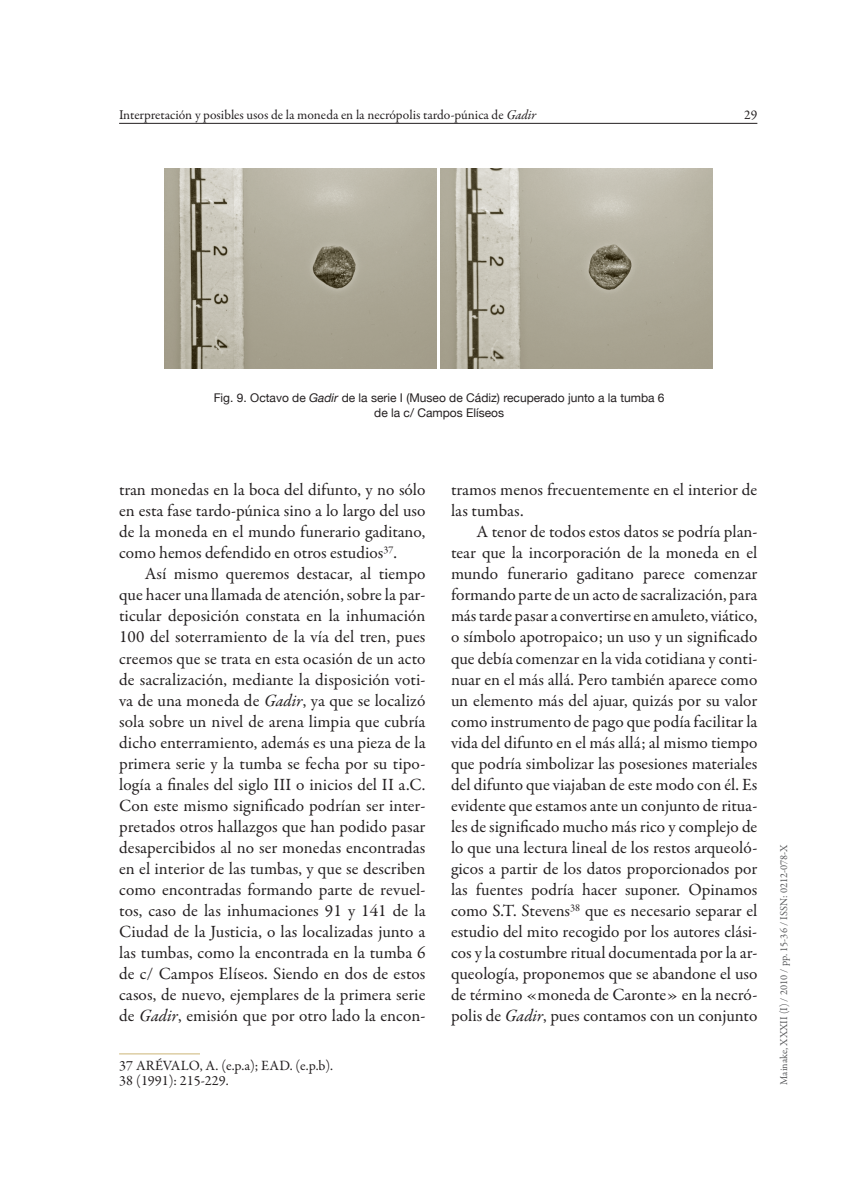
<style>
.page{position:relative;width:851px;height:1191px;background:#fff}
.page>*{position:absolute;margin:0;border:0;box-sizing:border-box;transform-origin:0 0}
.t1{font:17.25px/21px "Garamond Premr Pro";color:#231f20;text-align:justify}
.t2{font:14.25px/15px "Garamond Premr Pro";color:#231f20}
.t3{font:13.5px "Garamond Premr Pro";color:#231f20}
.t4{font:12px/15px "Helvetica Neue";color:#231f20;text-align:center}
.t5{font:10.5px "Garamond Premr Pro";color:#57585a}
.s1{font-style:italic}
</style>
<div class="page">
<hr style="left:119px;top:123px;width:638px;height:1px;background:#231f20">
<hr style="left:119px;top:1053px;width:81px;height:1px;background:#ccb576">
<img style="left:164px;top:168px;width:272px;height:201px">
<img style="left:440px;top:169px;width:272px;height:200px">
<p class="t3" style="left:119px;top:107px;width:418px">Interpretación y posibles usos de la moneda en la necrópolis tardo-púnica de <span class="s1">Gadir</span></p>
<p class="t3" style="left:744px;top:107px;width:15px">29</p>
<p class="t4" style="left:214px;top:390px;width:452px">Fig. 9. Octavo de <span class="s1">Gadir</span> de la serie I (Museo de Cádiz) recuperado junto a la tumba 6 de la c/ Campos Elíseos</p>
<p class="t1" style="left:119px;top:479px;width:308px">tran monedas en la boca del difunto, y no sólo en esta fase tardo-púnica sino a lo largo del uso de la moneda en el mundo funerario gaditano, como hemos defendido en otros estudios<sup>37</sup>.</p>
<p class="t1" style="left:119px;top:564px;width:308px;text-indent:26px">Así mismo queremos destacar, al tiempo que hacer una llamada de atención, sobre la par&shy;ticular deposición constata en la inhumación 100 del soterramiento de la vía del tren, pues creemos que se trata en esta ocasión de un acto de sacralización, mediante la disposición voti&shy;va de una moneda de <span class="s1">Gadir</span>, ya que se localizó sola sobre un nivel de arena limpia que cubría dicho enterramiento, además es una pieza de la primera serie y la tumba se fecha por su tipo&shy;logía a finales del siglo III o inicios del II a.C.<br>Con este mismo significado podrían ser inter&shy;pretados otros hallazgos que han podido pasar desapercibidos al no ser monedas encontradas en el interior de las tumbas, y que se describen como encontradas formando parte de revuel&shy;tos, caso de las inhumaciones 91 y 141 de la Ciudad de la Justicia, o las localizadas junto a las tumbas, como la encontrada en la tumba 6 de c/ Campos Elíseos. Siendo en dos de estos casos, de nuevo, ejemplares de la primera serie de <span class="s1">Gadir</span>, emisión que por otro lado la encon-</p>
<p class="t2" style="left:119px;top:1058px;width:215px">37 ARÉVALO, A. (e.p.a); EAD. (e.p.b).<br>38 (1991): 215-229.</p>
<p class="t1" style="left:451px;top:479px;width:308px">tramos menos frecuentemente en el interior de las tumbas.</p>
<p class="t1" style="left:451px;top:521px;width:308px;text-indent:26px">A tenor de todos estos datos se podría plan&shy;tear que la incorporación de la moneda en el mundo funerario gaditano parece comenzar formando parte de un acto de sacralización, para más tarde pasar a convertirse en amuleto, viático, o símbolo apotropaico; un uso y un significado que debía comenzar en la vida cotidiana y conti&shy;nuar en el más allá. Pero también aparece como un elemento más del ajuar, quizás por su valor como instrumento de pago que podía facilitar la vida del difunto en el más allá; al mismo tiempo que podría simbolizar las posesiones materiales del difunto que viajaban de este modo con él. Es evidente que estamos ante un conjunto de ritua&shy;les de significado mucho más rico y complejo de lo que una lectura lineal de los restos arqueoló&shy;gicos a partir de los datos proporcionados por las fuentes podría hacer suponer. Opinamos como S.T. Stevens<sup>38</sup> que es necesario separar el estudio del mito recogido por los autores clási&shy;cos y la costumbre ritual documentada por la ar&shy;queología, proponemos que se abandone el uso de término «moneda de Caronte» en la necró&shy;polis de <span class="s1">Gadir</span>, pues contamos con un conjunto</p>
<p class="t5" style="left:777px;top:1084px;width:242px;rotate:-90deg">Mainake, XXXII (I) / 2010 / pp. 15-36 / ISSN: 0212-078-X</p>
</div>
